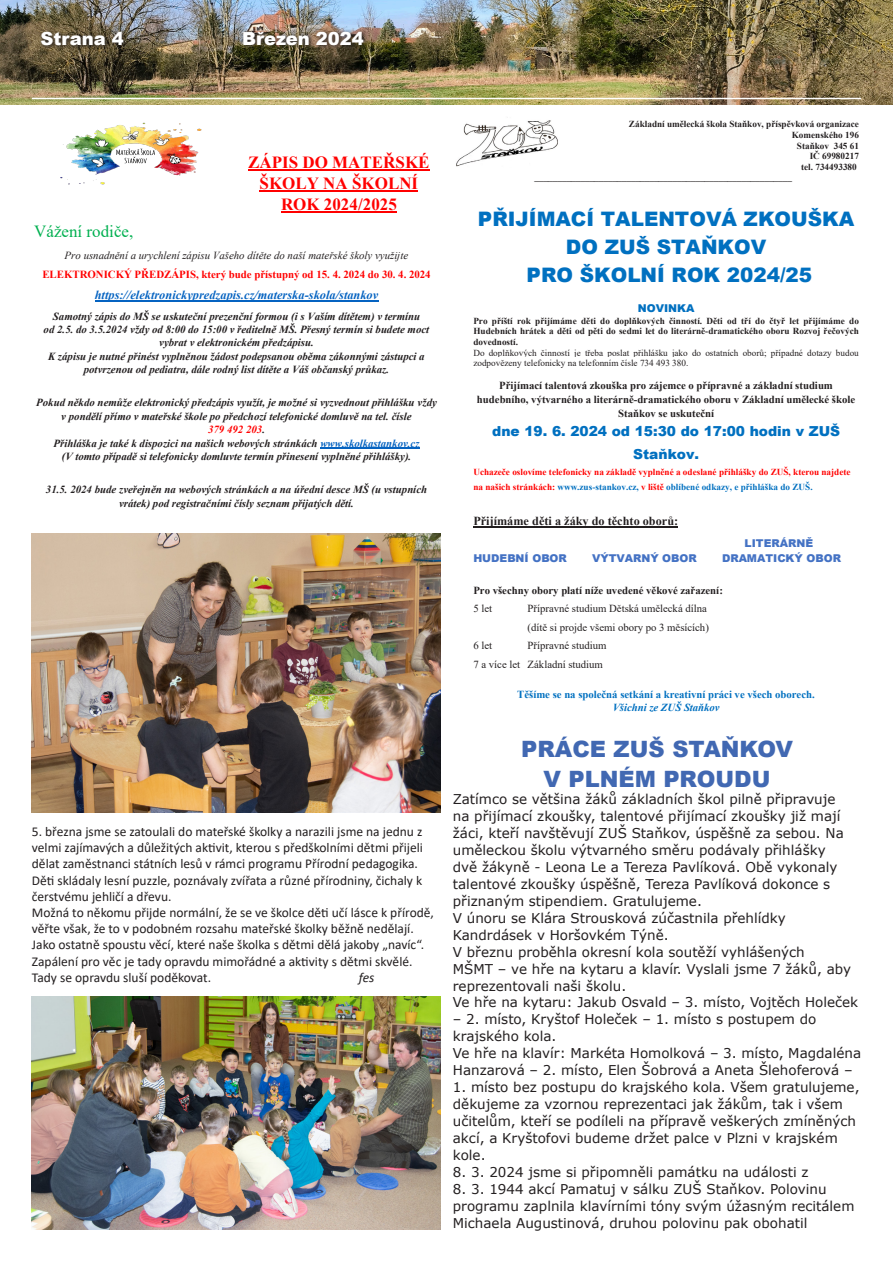
<style>
.page{position:relative;width:893px;height:1263px;background:#fff}
.page>*{position:absolute;margin:0;border:0;box-sizing:border-box;transform-origin:0 0}
.t1{font:900 22.5px "Arial";color:#4168b2}
.t2{font:900 19.95px/28px "Arial";color:#0070c0;text-align:center}
.t3{font:900 18px "Arial";color:#fff}
.t4{font:700 16.95px/21.1px "Times New Roman";color:#f00;text-align:center}
.t5{font:16.95px "Times New Roman";color:#00b050}
.t6{font:900 13.8px/22.5px "Arial";color:#0070c0;text-align:center}
.t7{font:13.5px/17px "Verdana";color:#231f20}
.t8{font:13.5px/16.2px "Calibri";color:#231f20}
.t9{font:italic 13.5px "Calibri";color:#231f20}
.t10{font:italic 700 12.3px "Times New Roman";color:#0563c1}
.t11{font:700 12.3px "Times New Roman";color:#231f20}
.t12{font:italic 700 10.8px/13.5px "Times New Roman";color:#231f20;text-align:center}
.t13{font:700 10.8px/14.1px "Times New Roman";color:#231f20;text-align:center}
.t14{font:italic 10.8px/19.6px "Times New Roman";color:#231f20;text-align:center}
.t15{font:10.8px/18.5px "Times New Roman";color:#231f20}
.t16{font:700 10.8px/12.3px "Times New Roman";color:#0070c0;text-align:center}
.t17{font:900 10.8px "Arial";color:#4472c4}
.t18{font:900 10.8px "Arial";color:#0070c0}
.t19{font:700 9.15px/10.5px "Times New Roman";color:#231f20}
.t20{font:700 9.15px/15.8px "Times New Roman";color:#f00}
.s1{font-weight:700;font-style:normal;color:#f00}
.s2{color:#f00}
.s3{color:#0563c1}
.s4{font-weight:400}
.s5{color:#0070c0}
.s6{font-style:italic}
</style>
<div class="page">
<img style="left:0;top:0;width:893px;height:105px">
<svg style="left:38px;top:29px;width:91px;height:22px;background:#574c37"></svg>
<img style="left:240px;top:29px;width:130px;height:22px">
<hr style="left:32px;top:98px;width:829px;height:1px;background:#fff">
<img style="left:456px;top:120px;width:102px;height:47px">
<hr style="left:473px;top:526px;width:205px;height:1px;background:#231f20">
<hr style="left:248px;top:169px;width:182px;height:2px;background:#f00">
<hr style="left:260px;top:191px;width:158px;height:1px;background:#f00">
<hr style="left:281px;top:212px;width:116px;height:1px;background:#f00">
<hr style="left:95px;top:301px;width:283px;height:1px;background:#0563c1">
<hr style="left:320px;top:448px;width:100px;height:1px;background:#0563c1">
<img style="left:60px;top:122px;width:142px;height:63px">
<img style="left:32px;top:534px;width:408px;height:279px">
<img style="left:32px;top:996px;width:408px;height:233px">
<p class="t3" style="left:40px;top:25px;width:85px">Strana 4</p>
<p class="t3" style="left:242px;top:25px;width:123px">Březen 2024</p>
<p class="t4" style="left:248px;top:151px;width:183px">ZÁPIS DO MATEŘSKÉ<br>ŠKOLY NA ŠKOLNÍ<br>ROK 2024/2025</p>
<p class="t5" style="left:34px;top:220px;width:101px">Vážení rodiče,</p>
<p class="t14" style="left:42px;top:245px;width:390px">Pro usnadnění a urychlení zápisu Vašeho dítěte do naší mateřské školy využijte<br><span class="s1">ELEKTRONICKÝ PŘEDZÁPIS, který bude přístupný od 15. 4. 2024 do 30. 4. 2024</span></p>
<p class="t10" style="left:95px;top:287px;width:285px">https://elektronickypredzapis.cz/materska-skola/stankov</p>
<p class="t12" style="left:44px;top:309px;width:387px">Samotný zápis do MŠ se uskuteční prezenční formou (i s Vaším dítětem) v termínu<br>od 2.5. do 3.5.2024 vždy od 8:00 do 15:00 v ředitelně MŠ. Přesný termín si budete moct vybrat v elektronickém předzápisu.<br>K zápisu je nutné přinést vyplněnou žádost podepsanou oběma zákonnými zástupci a potvrzenou od pediatra, dále rodný list dítěte a Váš občanský průkaz.</p>
<p class="t12" style="left:36px;top:396px;width:402px">Pokud někdo nemůže elektronický předzápis využít, je možné si vyzvednout přihlášku vždy v pondělí přímo v mateřské škole po předchozí telefonické domluvě na tel. čísle<br><span class="s2">379 492 203</span>.<br>Přihláška je také k dispozici na našich webových stránkách <span class="s3">www.skolkastankov.cz<br></span>(V tomto případě si telefonicky domluvte termín přinesení vyplněné přihlášky).</p>
<p class="t12" style="left:46px;top:482px;width:383px">31.5. 2024 bude zveřejněn na webových stránkách a na úřední desce MŠ (u vstupních vrátek) pod registračními čísly seznam přijatých dětí.</p>
<p class="t8" style="left:32px;top:823px;width:404px">5. března jsme se zatoulali do mateřské školky a narazili jsme na jednu z velmi zajímavých a důležitých aktivit, kterou s předškolními dětmi přijeli dělat zaměstnanci státních lesů v rámci programu Přírodní pedagogika.<br>Děti skládaly lesní puzzle, poznávaly zvířata a různé přírodniny, čichaly k čerstvému jehličí a dřevu.<br>Možná to někomu přijde normální, že se ve školce děti učí lásce k přírodě, věřte však, že to v podobném rozsahu mateřské školky běžně nedělají.<br>Jako ostatně spoustu věcí, které naše školka s dětmi dělá jakoby „navíc“.<br>Zapálení pro věc je tady opravdu mimořádné a aktivity s dětmi skvělé.<br>Tady se opravdu sluší poděkovat.</p>
<p class="t9" style="left:359px;top:968px;width:17px">fes</p>
<p class="t19" style="left:629px;top:119px;width:231px">Základní umělecká škola Staňkov, příspěvková organizace</p>
<p class="t19" style="left:792px;top:129px;width:69px">Komenského 196</p>
<p class="t19" style="left:797px;top:140px;width:64px">Staňkov 345 61</p>
<p class="t19" style="left:810px;top:151px;width:51px">IČ 69980217</p>
<p class="t19" style="left:801px;top:161px;width:57px">tel. 734493380</p>
<p class="t19" style="left:534px;top:172px;width:259px">________________________________________________________</p>
<p class="t2" style="left:478px;top:204px;width:378px">PŘIJÍMACÍ TALENTOVÁ ZKOUŠKA<br>DO ZUŠ STAŇKOV<br>PRO ŠKOLNÍ ROK 2024/25</p>
<p class="t18" style="left:638px;top:300px;width:58px">NOVINKA</p>
<p class="t19" style="left:473px;top:315px;width:387px">Pro příští rok přijímáme děti do doplňkových činností. Děti od tří do čtyř let přijímáme do Hudebních hrátek a děti od pěti do sedmi let do literárně-dramatického oboru Rozvoj řečových dovedností.<br><span class="s4">Do doplňkových činností je třeba poslat přihlášku jako do ostatních oborů; případné dotazy budou zodpovězeny telefonicky na telefonním čísle 734 493 380.</span></p>
<p class="t13" style="left:477px;top:378px;width:380px">Přijímací talentová zkouška pro zájemce o přípravné a základní studium hudebního, výtvarného a literárně-dramatického oboru v Základní umělecké škole<br>Staňkov se uskuteční</p>
<p class="t6" style="left:492px;top:420px;width:349px">dne 19. 6. 2024 od 15:30 do 17:00 hodin v ZUŠ<br>Staňkov.</p>
<p class="t20" style="left:473px;top:463px;width:379px">Uchazeče oslovíme telefonicky na základě vyplněné a odeslané přihlášky do ZUŠ, kterou najdete na našich stránkách: <span class="s5">www.zus-stankov.cz,</span> v liště <span class="s5">oblíbené odkazy, e přihláška do ZUŠ.</span></p>
<p class="t11" style="left:473px;top:512px;width:206px">Přijímáme děti a žáky do těchto oborů:</p>
<p class="t17" style="left:745px;top:535px;width:70px">LITERÁRNĚ</p>
<p class="t17" style="left:473px;top:550px;width:95px">HUDEBNÍ OBOR</p>
<p class="t17" style="left:592px;top:550px;width:106px">VÝTVARNÝ OBOR</p>
<p class="t17" style="left:722px;top:550px;width:121px">DRAMATICKÝ OBOR</p>
<p class="t13" style="left:473px;top:580px;width:251px;line-height:18.5px;text-align:left">Pro všechny obory platí níže uvedené věkové zařazení:<br><span class="s4">5 let</span></p>
<p class="t15" style="left:528px;top:599px;width:183px">Přípravné studium Dětská umělecká dílna (dítě si projde všemi obory po 3 měsících)</p>
<p class="t15" style="left:473px;top:636px;width:135px;text-indent:54px">Přípravné studium<br>7 a více let Základní studium</p>
<p class="t16" style="left:517px;top:688px;width:299px">Těšíme se na společná setkání a kreativní práci ve všech oborech.<br><span class="s6">Všichni ze ZUŠ Staňkov</span></p>
<p class="t1" style="left:521px;top:733px;width:273px">PRÁCE ZUŠ STAŇKOV</p>
<p class="t1" style="left:543px;top:763px;width:229px">V PLNÉM PROUDU</p>
<p class="t7" style="left:453px;top:790px;width:392px">Zatímco se většina žáků základních škol pilně připravuje na přijímací zkoušky, talentové přijímací zkoušky již mají žáci, kteří navštěvují ZUŠ Staňkov, úspěšně za sebou. Na uměleckou školu výtvarného směru podávaly přihlášky dvě žákyně - Leona Le a Tereza Pavlíková. Obě vykonaly talentové zkoušky úspěšně, Tereza Pavlíková dokonce s přiznaným stipendiem. Gratulujeme.</p>
<p class="t7" style="left:453px;top:909px;width:335px">V únoru se Klára Strousková zúčastnila přehlídky<br>Kandrdásek v Horšovkém Týně.</p>
<p class="t7" style="left:453px;top:943px;width:400px">V březnu proběhla okresní kola soutěží vyhlášených<br>MŠMT – ve hře na kytaru a klavír. Vyslali jsme 7 žáků, aby reprezentovali naši školu.</p>
<p class="t7" style="left:453px;top:994px;width:407px">Ve hře na kytaru: Jakub Osvald – 3. místo, Vojtěch Holeček</p>
<p class="t7" style="left:453px;top:1011px;width:365px">– 2. místo, Kryštof Holeček – 1. místo s postupem do krajského kola.</p>
<p class="t7" style="left:453px;top:1045px;width:410px">Ve hře na klavír: Markéta Homolková – 3. místo, Magdaléna<br>Hanzarová – 2. místo, Elen Šobrová a Aneta Šlehoferová –</p>
<p class="t7" style="left:453px;top:1079px;width:408px">1. místo bez postupu do krajského kola. Všem gratulujeme, děkujeme za vzornou reprezentaci jak žákům, tak i všem učitelům, kteří se podíleli na přípravě veškerých zmíněných akcí, a Kryštofovi budeme držet palce v Plzni v krajském kole.</p>
<p class="t7" style="left:453px;top:1163px;width:357px">8. 3. 2024 jsme si připomněli památku na události z</p>
<p class="t7" style="left:453px;top:1180px;width:403px">8. 3. 1944 akcí Pamatuj v sálku ZUŠ Staňkov. Polovinu programu zaplnila klavírními tóny svým úžasným recitálem<br>Michaela Augustinová, druhou polovinu pak obohatil</p>
<p class="t15" style="left:473px;top:636px;width:20px">6 let</p>
</div>
